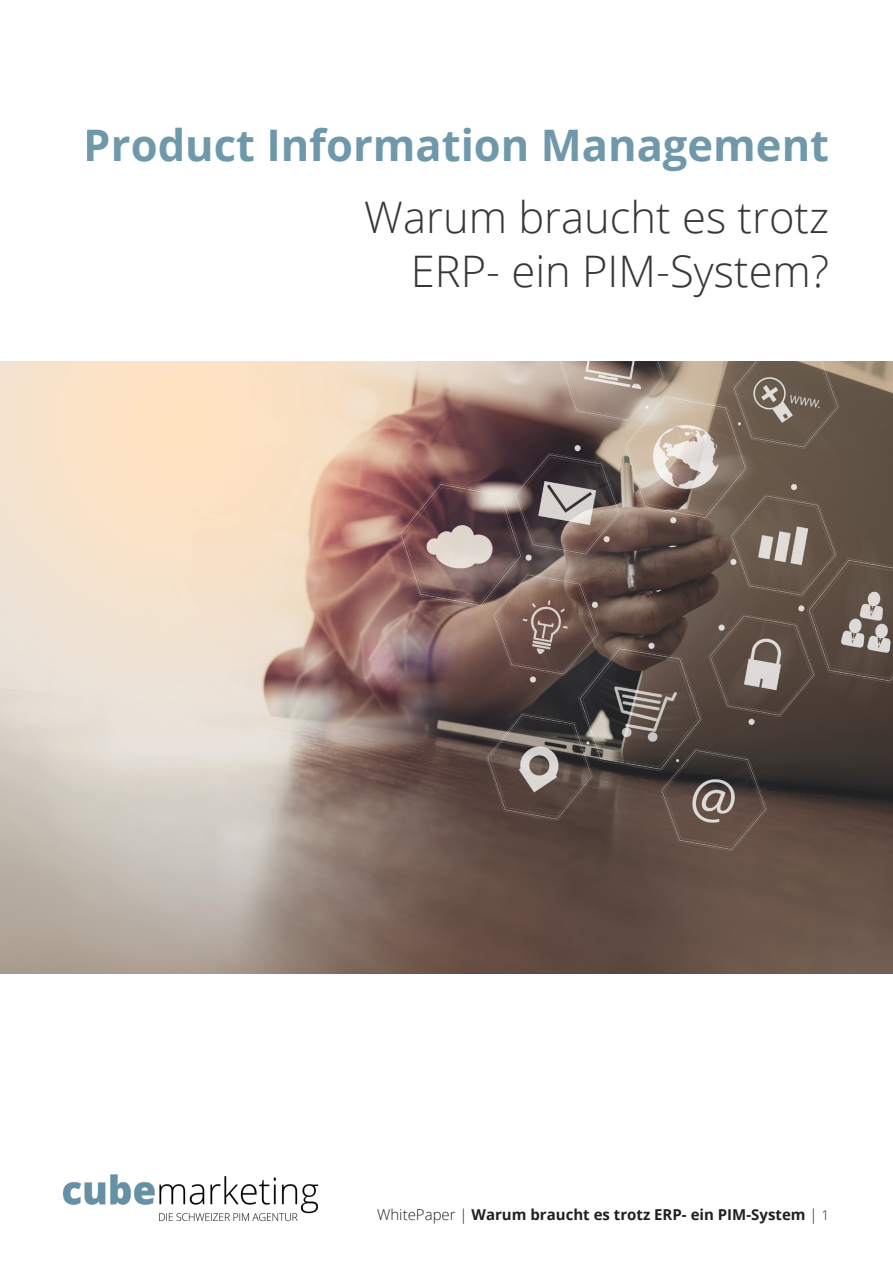
<style>
.page{position:relative;width:893px;height:1263px;background:#fff}
.page>*{position:absolute;margin:0;border:0;box-sizing:border-box;transform-origin:0 0}
.t1{font:300 43.5px/54px "Open Sans";color:#231f20;text-align:right}
.t2{font:700 43.5px "Open Sans";color:#5f8ea2}
.t3{font:700 15px "Open Sans";color:#231f20}
.s1{font-weight:300}
.s2{font-weight:300;font-size:13.5px}
</style>
<div class="page">
<img style="left:64px;top:1175px;width:255px;height:45px">
<img style="left:0;top:361px;width:893px;height:613px">
<h1 class="t2" style="left:84px;top:114px;width:747px">Product Information Management</h1>
<h1 class="t1" style="left:364px;top:189px;width:467px">Warum braucht es trotz<br>ERP- ein PIM-System?</h1>
<p class="t3" style="left:377px;top:1204px;width:454px"><span class="s1">WhitePaper |</span> Warum braucht es trotz ERP- ein PIM-System <span class="s1">|</span> <span class="s2">1</span></p>
</div>
